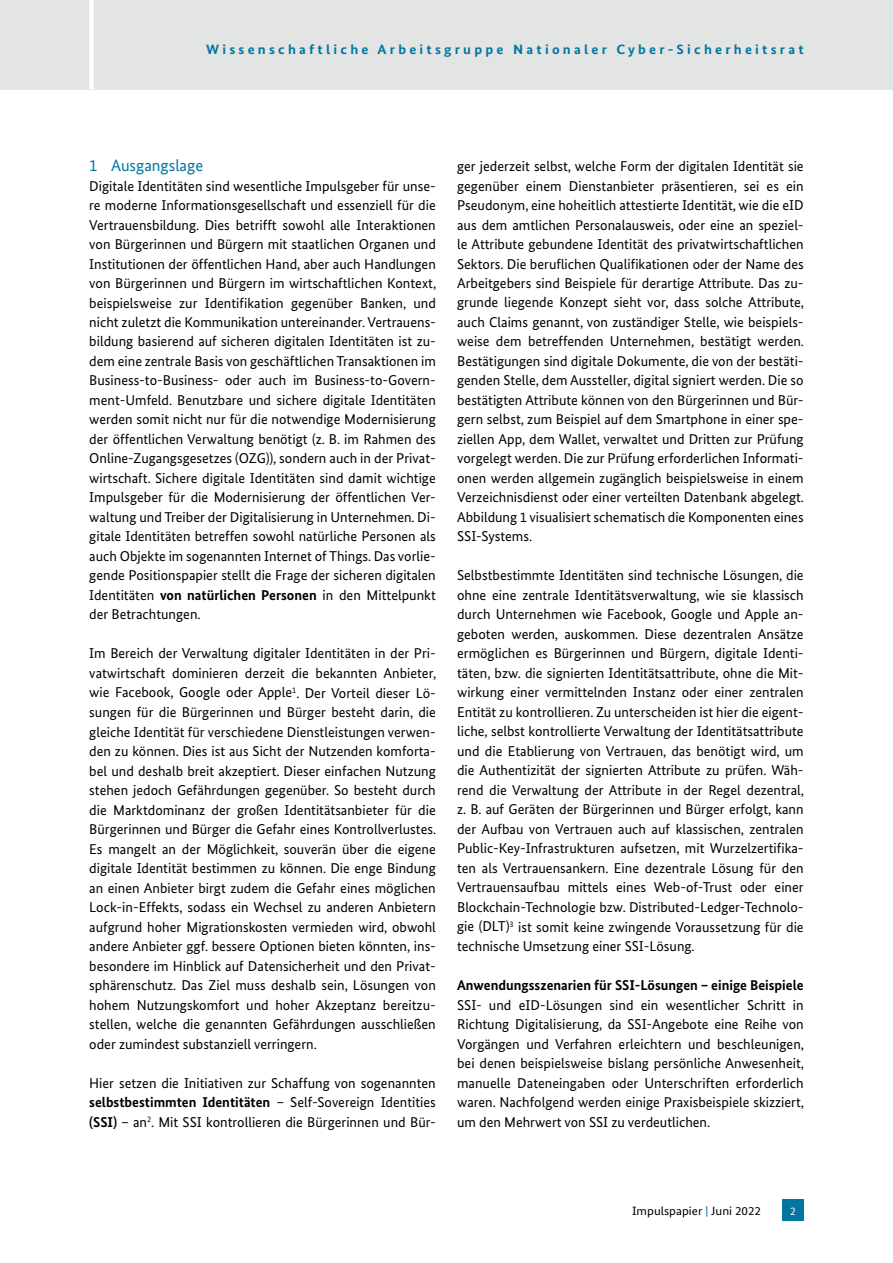
<style>
.page{position:relative;width:893px;height:1263px;background:#fff}
.page>*{position:absolute;margin:0;border:0;box-sizing:border-box;transform-origin:0 0}
.t1{font:16.5px "Bundes Sans";color:#0076a0}
.t2{font:14.25px/19.5px "Bundes Sans";color:#000;text-align:justify}
.t3{font:700 13.5px "Bundes Sans";letter-spacing:.22em;color:#0076a0;scale:1.08 1}
.t4{font:12px "Bundes Sans";color:#000;scale:1.08 1}
.t5{font:11.25px "Bundes Sans";color:#fff}
.s1{font-weight:700}
.s2{color:#0076a0}
</style>
<div class="page">
<div style="left:782px;top:1199px;width:22px;height:21px;background:#0076a0"></div>
<div style="left:0;top:0;width:893px;height:89px;background:#e3e4e4"></div>
<div style="left:89px;top:0;width:5px;height:89px;background:#fff"></div>
<p class="t3" style="left:206px;top:41px;width:555px">Wissenschaftliche Arbeitsgruppe Nationaler Cyber-Sicherheitsrat</p>
<h1 class="t1" style="left:89px;top:155px;width:115px">1 Ausgangslage</h1>
<p class="t2" style="left:89px;top:176px;width:348px">Digitale Identitäten sind wesentliche Impulsgeber für unse&shy;re moderne Informationsgesellschaft und essenziell für die Vertrauensbildung. Dies betrifft sowohl alle Interaktionen von Bürgerinnen und Bürgern mit staatlichen Organen und Institutionen der öffentlichen Hand, aber auch Handlungen von Bürgerinnen und Bürgern im wirtschaftlichen Kontext, beispielsweise zur Identifikation gegenüber Banken, und nicht zuletzt die Kommunikation untereinander. Vertrauens&shy;bildung basierend auf sicheren digitalen Identitäten ist zu&shy;dem eine zentrale Basis von geschäftlichen Transaktionen im Business-to-Business- oder auch im Business-to-Govern&shy;ment-Umfeld. Benutzbare und sichere digitale Identitäten werden somit nicht nur für die notwendige Modernisierung der öffentlichen Verwaltung benötigt (z. B. im Rahmen des Online-Zugangsgesetzes (OZG)), sondern auch in der Privat&shy;wirtschaft. Sichere digitale Identitäten sind damit wichtige Impulsgeber für die Modernisierung der öffentlichen Ver&shy;waltung und Treiber der Digitalisierung in Unternehmen. Di&shy;gitale Identitäten betreffen sowohl natürliche Personen als auch Objekte im sogenannten Internet of Things. Das vorlie&shy;gende Positionspapier stellt die Frage der sicheren digitalen Identitäten <span class="s1">von natürlichen Personen</span> in den Mittelpunkt der Betrachtungen.</p>
<p class="t2" style="left:89px;top:644px;width:348px">Im Bereich der Verwaltung digitaler Identitäten in der Pri&shy;vatwirtschaft dominieren derzeit die bekannten Anbieter, wie Facebook, Google oder Apple<sup>1</sup>. Der Vorteil dieser Lö&shy;sungen für die Bürgerinnen und Bürger besteht darin, die gleiche Identität für verschiedene Dienstleistungen verwen&shy;den zu können. Dies ist aus Sicht der Nutzenden komforta&shy;bel und deshalb breit akzeptiert. Dieser einfachen Nutzung stehen jedoch Gefährdungen gegenüber. So besteht durch die Marktdominanz der großen Identitätsanbieter für die Bürgerinnen und Bürger die Gefahr eines Kontrollverlustes.<br>Es mangelt an der Möglichkeit, souverän über die eigene digitale Identität bestimmen zu können. Die enge Bindung an einen Anbieter birgt zudem die Gefahr eines möglichen Lock-in-Effekts, sodass ein Wechsel zu anderen Anbietern aufgrund hoher Migrationskosten vermieden wird, obwohl andere Anbieter ggf. bessere Optionen bieten könnten, ins&shy;besondere im Hinblick auf Datensicherheit und den Privat&shy;sphärenschutz. Das Ziel muss deshalb sein, Lösungen von hohem Nutzungskomfort und hoher Akzeptanz bereitzu&shy;stellen, welche die genannten Gefährdungen ausschließen oder zumindest substanziell verringern.</p>
<p class="t2" style="left:89px;top:1073px;width:348px">Hier setzen die Initiativen zur Schaffung von sogenannten <span class="s1">selbstbestimmten Identitäten</span> – Self-Sovereign Identities <span class="s1">(SSI)</span> – an<sup>2</sup>. Mit SSI kontrollieren die Bürgerinnen und Bür-</p>
<p class="t2" style="left:457px;top:156px;width:348px">ger jederzeit selbst, welche Form der digitalen Identität sie gegenüber einem Dienstanbieter präsentieren, sei es ein Pseudonym, eine hoheitlich attestierte Identität, wie die eID aus dem amtlichen Personalausweis, oder eine an speziel&shy;le Attribute gebundene Identität des privatwirtschaftlichen Sektors. Die beruflichen Qualifikationen oder der Name des Arbeitgebers sind Beispiele für derartige Attribute. Das zu&shy;grunde liegende Konzept sieht vor, dass solche Attribute, auch Claims genannt, von zuständiger Stelle, wie beispiels&shy;weise dem betreffenden Unternehmen, bestätigt werden.<br>Bestätigungen sind digitale Dokumente, die von der bestäti&shy;genden Stelle, dem Aussteller, digital signiert werden. Die so bestätigten Attribute können von den Bürgerinnen und Bür&shy;gern selbst, zum Beispiel auf dem Smartphone in einer spe&shy;ziellen App, dem Wallet, verwaltet und Dritten zur Prüfung vorgelegt werden. Die zur Prüfung erforderlichen Informati&shy;onen werden allgemein zugänglich beispielsweise in einem Verzeichnisdienst oder einer verteilten Datenbank abgelegt.<br>Abbildung 1 visualisiert schematisch die Komponenten eines SSI-Systems.</p>
<p class="t2" style="left:457px;top:566px;width:348px">Selbstbestimmte Identitäten sind technische Lösungen, die ohne eine zentrale Identitätsverwaltung, wie sie klassisch durch Unternehmen wie Facebook, Google und Apple an&shy;geboten werden, auskommen. Diese dezentralen Ansätze ermöglichen es Bürgerinnen und Bürgern, digitale Identi&shy;täten, bzw. die signierten Identitätsattribute, ohne die Mit&shy;wirkung einer vermittelnden Instanz oder einer zentralen Entität zu kontrollieren. Zu unterscheiden ist hier die eigent&shy;liche, selbst kontrollierte Verwaltung der Identitätsattribute und die Etablierung von Vertrauen, das benötigt wird, um die Authentizität der signierten Attribute zu prüfen. Wäh&shy;rend die Verwaltung der Attribute in der Regel dezentral, z. B. auf Geräten der Bürgerinnen und Bürger erfolgt, kann der Aufbau von Vertrauen auch auf klassischen, zentralen Public-Key-Infrastrukturen aufsetzen, mit Wurzelzertifika&shy;ten als Vertrauensankern. Eine dezentrale Lösung für den Vertrauensaufbau mittels eines Web-of-Trust oder einer Blockchain-Technologie bzw. Distributed-Ledger-Technolo&shy;gie (DLT)<sup>3</sup> ist somit keine zwingende Voraussetzung für die technische Umsetzung einer SSI-Lösung.</p>
<p class="t2" style="left:457px;top:975px;width:348px"><span class="s1">Anwendungsszenarien für SSI-Lösungen – einige Beispiele </span>SSI- und eID-Lösungen sind ein wesentlicher Schritt in Richtung Digitalisierung, da SSI-Angebote eine Reihe von Vorgängen und Verfahren erleichtern und beschleunigen, bei denen beispielsweise bislang persönliche Anwesenheit, manuelle Dateneingaben oder Unterschriften erforderlich waren. Nachfolgend werden einige Praxisbeispiele skizziert, um den Mehrwert von SSI zu verdeutlichen.</p>
<p class="t4" style="left:632px;top:1204px;width:121px">Impulspapier <span class="s2">|</span> Juni 2022</p>
<p class="t5" style="left:790px;top:1204px;width:7px">2</p>
</div>
